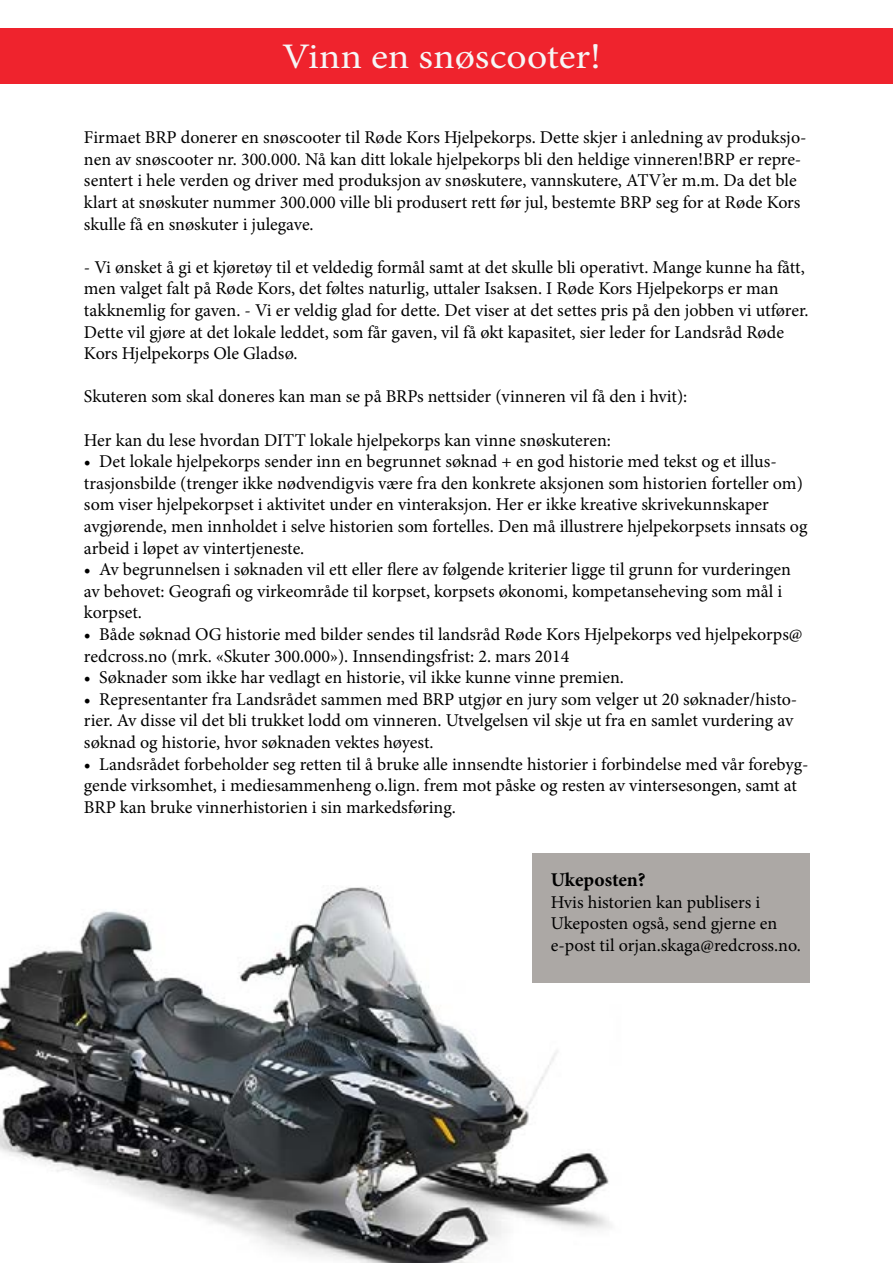
<style>
.page{position:relative;width:893px;height:1263px;background:#fff}
.page>*{position:absolute;margin:0;border:0;box-sizing:border-box;transform-origin:0 0}
.t1{font:36px "Minion Pro";color:#f6f6f6;scale:1.1 1}
.t2{font:700 19.5px "Minion Pro";color:#000}
.t3{font:18px/21.6px "Minion Pro";color:#000}
</style>
<div class="page">
<div style="left:0;top:29px;width:893px;height:55px;background:#ef232d"></div>
<img style="left:0;top:886px;width:610px;height:377px">
<div style="left:533px;top:854px;width:277px;height:129px;background:#aca8a5"></div>
<h1 class="t1" style="left:282px;top:33px;width:291px">Vinn en snøscooter!</h1>
<p class="t3" style="left:84px;top:127px;width:724px">Firmaet BRP donerer en snøscooter til Røde Kors Hjelpekorps. Dette skjer i anledning av produksjo&shy;nen av snøscooter nr. 300.000. Nå kan ditt lokale hjelpekorps bli den heldige vinneren!BRP er repre&shy;sentert i hele verden og driver med produksjon av snøskutere, vannskutere, ATV’er m.m. Da det ble klart at snøskuter nummer 300.000 ville bli produsert rett før jul, bestemte BRP seg for at Røde Kors skulle få en snøskuter i julegave.</p>
<p class="t3" style="left:84px;top:256px;width:726px">- Vi ønsket å gi et kjøretøy til et veldedig formål samt at det skulle bli operativt. Mange kunne ha fått, men valget falt på Røde Kors, det føltes naturlig, uttaler Isaksen. I Røde Kors Hjelpekorps er man takknemlig for gaven. - Vi er veldig glad for dette. Det viser at det settes pris på den jobben vi utfører.<br>Dette vil gjøre at det lokale leddet, som får gaven, vil få økt kapasitet, sier leder for Landsråd Røde Kors Hjelpekorps Ole Gladsø.</p>
<p class="t3" style="left:84px;top:386px;width:605px">Skuteren som skal doneres kan man se på BRPs nettsider (vinneren vil få den i hvit):</p>
<p class="t3" style="left:84px;top:429px;width:528px">Her kan du lese hvordan DITT lokale hjelpekorps kan vinne snøskuteren:</p>
<p class="t3" style="left:84px;top:451px;width:725px">• Det lokale hjelpekorps sender inn en begrunnet søknad + en god historie med tekst og et illus&shy;trasjonsbilde (trenger ikke nødvendigvis være fra den konkrete aksjonen som historien forteller om) som viser hjelpekorpset i aktivitet under en vinteraksjon. Her er ikke kreative skrivekunnskaper avgjørende, men innholdet i selve historien som fortelles. Den må illustrere hjelpekorpsets innsats og arbeid i løpet av vintertjeneste.</p>
<p class="t3" style="left:84px;top:559px;width:708px">• Av begrunnelsen i søknaden vil ett eller flere av følgende kriterier ligge til grunn for vurderingen av behovet: Geografi og virkeområde til korpset, korpsets økonomi, kompetanseheving som mål i korpset.</p>
<p class="t3" style="left:84px;top:623px;width:720px">• Både søknad OG historie med bilder sendes til landsråd Røde Kors Hjelpekorps ved hjelpekorps@ redcross.no (mrk. «Skuter 300.000»). Innsendingsfrist: 2. mars 2014</p>
<p class="t3" style="left:84px;top:667px;width:542px">• Søknader som ikke har vedlagt en historie, vil ikke kunne vinne premien.</p>
<p class="t3" style="left:84px;top:688px;width:715px">• Representanter fra Landsrådet sammen med BRP utgjør en jury som velger ut 20 søknader/histo&shy;rier. Av disse vil det bli trukket lodd om vinneren. Utvelgelsen vil skje ut fra en samlet vurdering av søknad og historie, hvor søknaden vektes høyest.</p>
<p class="t3" style="left:84px;top:753px;width:726px">• Landsrådet forbeholder seg retten til å bruke alle innsendte historier i forbindelse med vår forebyg&shy;gende virksomhet, i mediesammenheng o.lign. frem mot påske og resten av vintersesongen, samt at<br>BRP kan bruke vinnerhistorien i sin markedsføring.</p>
<p class="t2" style="left:551px;top:866px;width:97px">Ukeposten?</p>
<p class="t3" style="left:551px;top:891px;width:252px">Hvis historien kan publisers i<br>Ukeposten også, send gjerne en e-post til orjan.skaga@redcross.no.</p>
</div>
